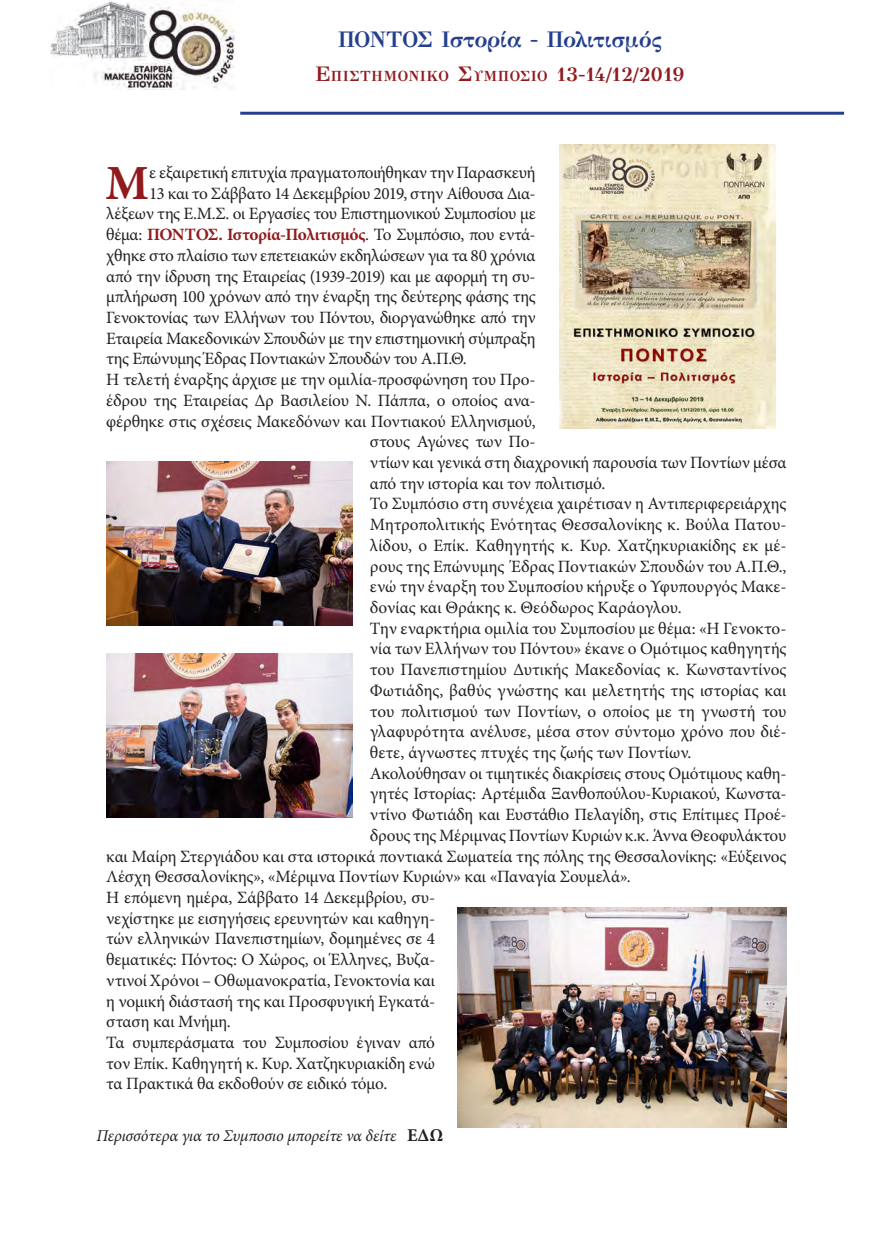
<style>
.page{position:relative;width:893px;height:1234px;background:#fff}
.page>*{position:absolute;margin:0;border:0;box-sizing:border-box;transform-origin:0 0}
.t1{font:700 49.05px "Minion Pro";color:#911a1d}
.t2{font:700 22.5px "GFS Didot";letter-spacing:-.015em;color:#253f8e}
.t3{font:17.25px/20.7px "Minion Pro";letter-spacing:-.01em;color:#231f20;text-align:justify}
.t4{font:italic 16.5px "Minion Pro";letter-spacing:-.015em;color:#231f20}
.t5{font:700 14.7px "GFS Didot";letter-spacing:.025em;color:#911a1d}
.s1{font-style:inherit}
.s2{font-size:21px}
.s3{font-size:19.5px}
.s4{font-weight:700;color:#911a1d}
.s5{font-weight:700;font-style:normal;font-size:18px}
</style>
<div class="page">
<img style="left:50px;top:1px;width:185px;height:88px">
<hr style="left:240px;top:112px;width:604px;height:3px;background:#253f8e">
<img style="left:560px;top:145px;width:215px;height:283px">
<img style="left:106px;top:461px;width:247px;height:164px">
<img style="left:106px;top:653px;width:247px;height:164px">
<img style="left:457px;top:907px;width:330px;height:220px">
<p class="t2" style="left:338px;top:21px;width:325px"><span class="s1">ΠΟΝΤΟΣ</span> Ιστορία - Πολιτισμός</p>
<p class="t5" style="left:315px;top:64px;width:371px"><span class="s2">Ε</span>πιστημονικο <span class="s2">Σ</span>υμποσιο <span class="s3">13-14/12/2019</span></p>
<p class="t1" style="left:105px;top:148px;width:45px">Μ</p>
<p class="t3" style="left:149px;top:162px;width:388px">ε εξαιρετική επιτυχία πραγματοποιήθηκαν την Παρασκευή</p>
<p class="t3" style="left:149px;top:183px;width:388px">13 και το Σάββατο 14 Δεκεμβρίου 2019, στην Αίθουσα Δια-</p>
<p class="t3" style="left:106px;top:203px;width:431px">λέξεων της Ε.Μ.Σ. οι Εργασίες του Επιστημονικού Συμποσίου με</p>
<p class="t3" style="left:106px;top:224px;width:431px">θέμα: <span class="s4">ΠΌΝΤΟΣ. Ιστορία-Πολιτισμός</span>. Το Συμπόσιο, που εντά-</p>
<p class="t3" style="left:106px;top:245px;width:431px">χθηκε στο πλαίσιο των επετειακών εκδηλώσεων για τα 80 χρόνια</p>
<p class="t3" style="left:106px;top:266px;width:431px">από την ίδρυση της Εταιρείας (1939-2019) και με αφορμή τη συ-</p>
<p class="t3" style="left:106px;top:286px;width:431px">μπλήρωση 100 χρόνων από την έναρξη της δεύτερης φάσης της</p>
<p class="t3" style="left:106px;top:307px;width:431px">Γενοκτονίας των Ελλήνων του Πόντου, διοργανώθηκε από την</p>
<p class="t3" style="left:106px;top:328px;width:431px">Εταιρεία Μακεδονικών Σπουδών με την επιστημονική σύμπραξη</p>
<p class="t3" style="left:106px;top:348px;width:362px">της Επώνυμης Έδρας Ποντιακών Σπουδών του Α.Π.Θ.</p>
<p class="t3" style="left:106px;top:369px;width:431px">Η τελετή έναρξης άρχισε με την ομιλία-προσφώνηση του Προ-</p>
<p class="t3" style="left:106px;top:390px;width:431px">έδρου της Εταιρείας Δρ Βασιλείου Ν. Πάππα, ο οποίος ανα-</p>
<p class="t3" style="left:106px;top:410px;width:431px">φέρθηκε στις σχέσεις Μακεδόνων και Ποντιακού Ελληνισμού,</p>
<p class="t3" style="left:370px;top:431px;width:167px">στους Αγώνες των Πο-</p>
<p class="t3" style="left:370px;top:452px;width:418px">ντίων και γενικά στη διαχρονική παρουσία των Ποντίων μέσα</p>
<p class="t3" style="left:370px;top:473px;width:237px">από την ιστορία και τον πολιτισμό.</p>
<p class="t3" style="left:370px;top:493px;width:418px">Το Συμπόσιο στη συνέχεια χαιρέτισαν η Αντιπεριφερειάρχης Μητροπολιτικής Ενότητας Θεσσαλονίκης κ. Βούλα Πατου&shy;λίδου, ο Επίκ. Καθηγητής κ. Κυρ. Χατζηκυριακίδης εκ μέ&shy;ρους της Επώνυμης Έδρας Ποντιακών Σπουδών του Α.Π.Θ., ενώ την έναρξη του Συμποσίου κήρυξε ο Υφυπουργός Μακε&shy;δονίας και Θράκης κ. Θεόδωρος Καράογλου.</p>
<p class="t3" style="left:370px;top:617px;width:418px">Την εναρκτήρια ομιλία του Συμποσίου με θέμα: «Η Γενοκτο&shy;νία των Ελλήνων του Πόντου» έκανε ο Ομότιμος καθηγητής του Πανεπιστημίου Δυτικής Μακεδονίας κ. Κωνσταντίνος Φωτιάδης, βαθύς γνώστης και μελετητής της ιστορίας και του πολιτισμού των Ποντίων, ο οποίος με τη γνωστή του γλαφυρότητα ανέλυσε, μέσα στον σύντομο χρόνο που διέ&shy;θετε, άγνωστες πτυχές της ζωής των Ποντίων.</p>
<p class="t3" style="left:370px;top:762px;width:418px">Ακολούθησαν οι τιμητικές διακρίσεις στους Ομότιμους καθη-</p>
<p class="t3" style="left:370px;top:783px;width:418px">γητές Ιστορίας: Αρτέμιδα Ξανθοπούλου-Κυριακού, Κωνστα-</p>
<p class="t3" style="left:370px;top:804px;width:418px">ντίνο Φωτιάδη και Ευστάθιο Πελαγίδη, στις Επίτιμες Προέ-</p>
<p class="t3" style="left:370px;top:824px;width:418px">δρους της Μέριμνας Ποντίων Κυριών κ.κ. Άννα Θεοφυλάκτου</p>
<p class="t3" style="left:106px;top:845px;width:682px">και Μαίρη Στεργιάδου και στα ιστορικά ποντιακά Σωματεία της πόλης της Θεσσαλονίκης: «Εύξεινος</p>
<p class="t3" style="left:106px;top:866px;width:526px">Λέσχη Θεσσαλονίκης», «Μέριμνα Ποντίων Κυριών» και «Παναγία Σουμελά».</p>
<p class="t3" style="left:106px;top:887px;width:330px">Η επόμενη ημέρα, Σάββατο 14 Δεκεμβρίου, συ&shy;νεχίστηκε με εισηγήσεις ερευνητών και καθηγη&shy;τών ελληνικών Πανεπιστημίων, δομημένες σε 4 θεματικές: Πόντος: Ο Χώρος, οι Έλληνες, Βυζα&shy;ντινοί Χρόνοι – Οθωμανοκρατία, Γενοκτονία και η νομική διάστασή της και Προσφυγική Εγκατά&shy;σταση και Μνήμη.</p>
<p class="t3" style="left:106px;top:1031px;width:330px">Τα συμπεράσματα του Συμποσίου έγιναν από τον Επίκ. Καθηγητή κ. Κυρ. Χατζηκυριακίδη ενώ τα Πρακτικά θα εκδοθούν σε ειδικό τόμο.</p>
<p class="t4" style="left:96px;top:1123px;width:348px">Περισσότερα για το Συμποσιο μπορείτε να δείτε <span class="s5">ΕΔΩ</span></p>
</div>
